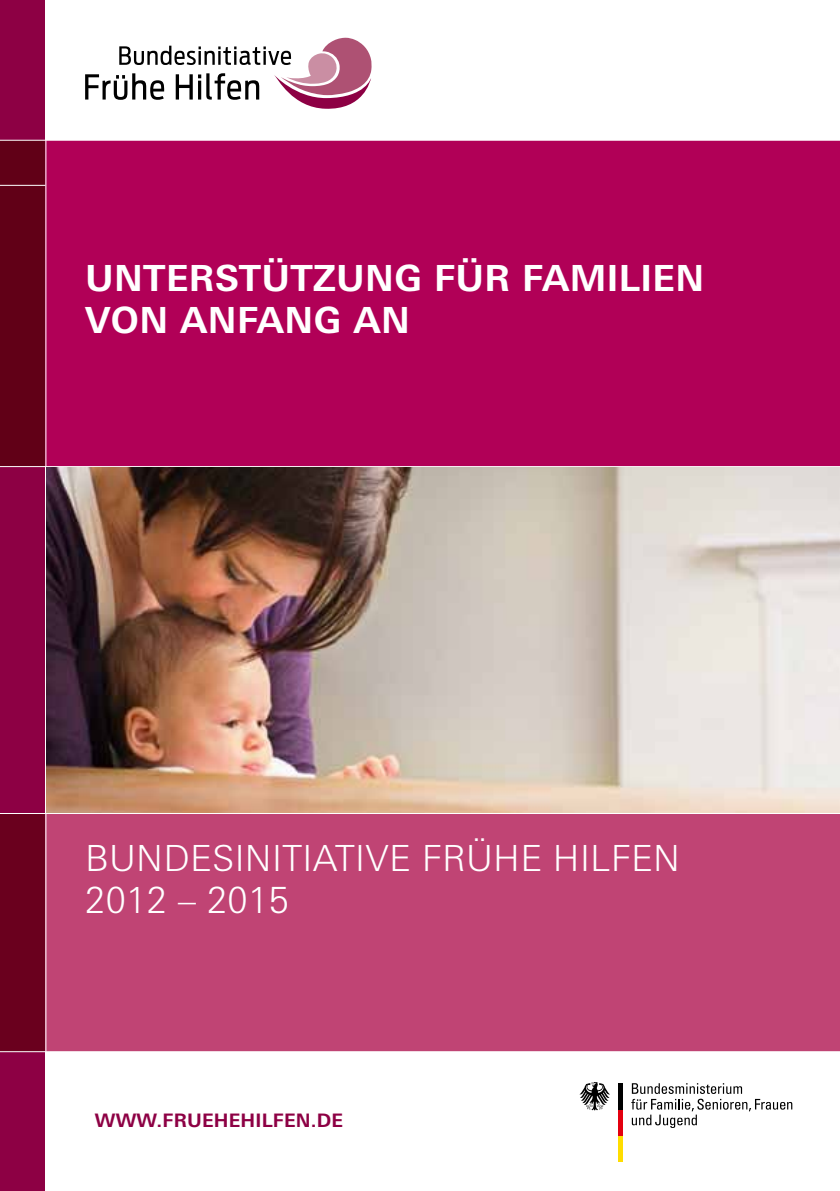
<style>
.page{position:relative;width:840px;height:1191px;background:#fff}
.page>*{position:absolute;margin:0;border:0;box-sizing:border-box;transform-origin:0 0}
.t1{font:300 36px/42px "Linotype Univers Basic";letter-spacing:.01em;color:#fff}
.t2{font:700 36px/42px "Linotype Univers Basic";letter-spacing:.01em;color:#fff}
.t3{font:700 18.6px "Linotype Univers Basic";letter-spacing:.01em;color:#8d0044}
</style>
<div class="page">
<div style="left:0;top:141px;width:839px;height:326px;background:#b10057"></div>
<div style="left:0;top:813px;width:839px;height:238px;background:#c04474"></div>
<hr style="left:45px;top:0;width:1px;height:1191px;background:#fff">
<svg style="left:0;top:0;width:45px;height:1191px;background:#7a0030"></svg>
<hr style="left:0;top:1051px;width:839px;height:1px;background:#fff">
<hr style="left:0;top:813px;width:839px;height:1px;background:#fff">
<hr style="left:0;top:466px;width:839px;height:1px;background:#fff">
<hr style="left:0;top:140px;width:839px;height:1px;background:#fff">
<hr style="left:0;top:185px;width:45px;height:1px;background:#fff">
<svg style="left:631px;top:1083px;width:160px;height:45px"></svg>
<div style="left:617px;top:1135px;width:5px;height:26px;background:#fd0"></div>
<div style="left:617px;top:1109px;width:5px;height:26px;background:#e3000f"></div>
<div style="left:617px;top:1083px;width:5px;height:26px;background:#000"></div>
<svg style="left:579px;top:1082px;width:30px;height:28px"></svg>
<img style="left:46px;top:467px;width:793px;height:346px">
<svg style="left:85px;top:38px;width:286px;height:71px"></svg>
<p class="t2" style="left:85px;top:257px;width:620px">UNTERSTÜTZU NG FÜR FAMILIEN<br>VON ANFANG AN</p>
<p class="t1" style="left:85px;top:836px;width:596px">BUNDESINITIATIVE FRÜHE H ILFEN<br>2012 – 2015</p>
<p class="t3" style="left:95px;top:1108px;width:249px">WWW.FRU EHEHILFEN.DE</p>
</div>
